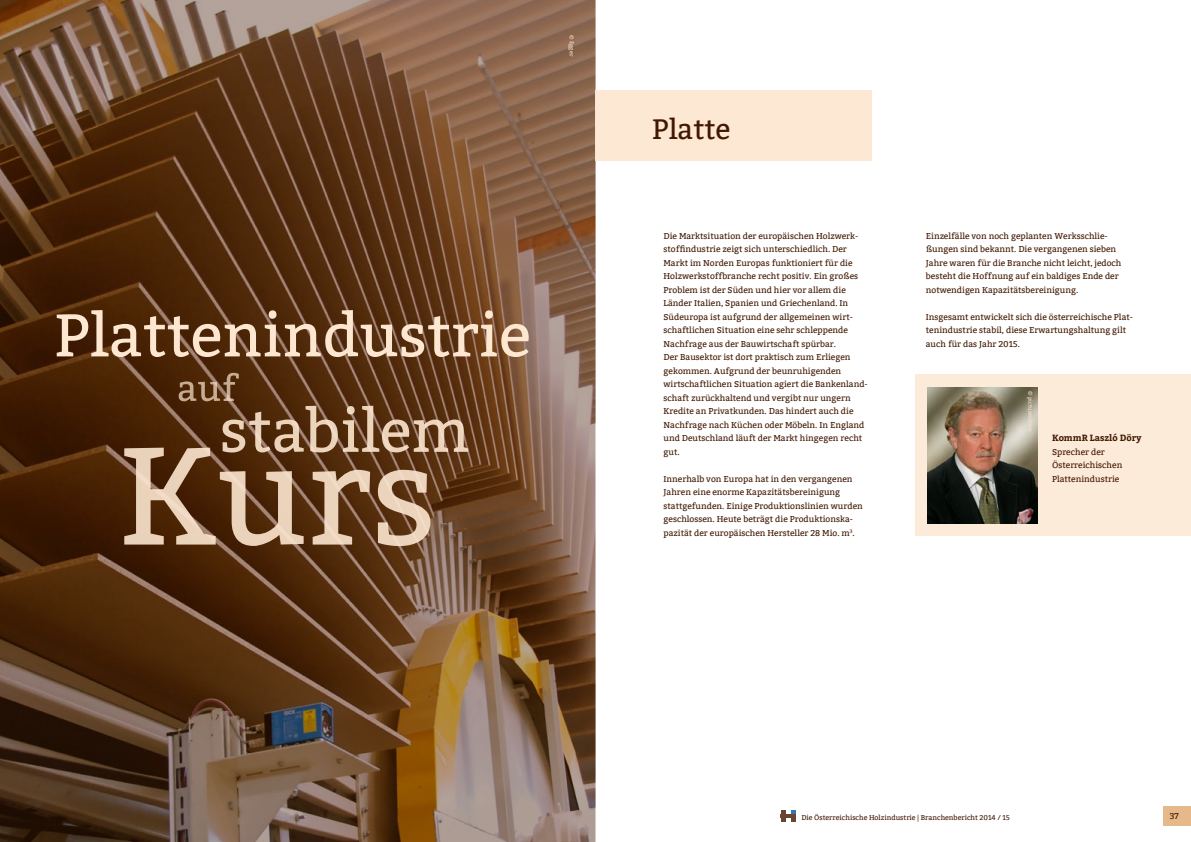
<style>
.page{position:relative;width:1191px;height:842px;background:#fff}
.page>*{position:absolute;margin:0;border:0;box-sizing:border-box;transform-origin:0 0}
.t1{font:28px "Bitter";color:#411802}
.t2{font:700 9px "Bitter";color:#411802}
.t3{font:8.5px/13.5px "Bitter";color:#411802}
.t4{font:7px "Bitter";color:#411802}
.t5{font:5.5px "Bitter";color:#fde7d1}
</style>
<div class="page">
<div style="left:1162px;top:806px;width:29px;height:20px;background:#e6b98a"></div>
<svg style="left:781px;top:811px;width:15px;height:11px"></svg>
<svg style="left:0;top:0;width:595px;height:842px;background:#68462c"></svg>
<svg style="left:124px;top:373px;width:344px;height:173px;background:#7b583c"></svg>
<svg style="left:57px;top:310px;width:472px;height:47px;background:#8c6b50"></svg>
<div style="left:595px;top:90px;width:277px;height:71px;background:#fde7d1"></div>
<div style="left:914px;top:374px;width:277px;height:162px;background:#fdebda"></div>
<img style="left:927px;top:387px;width:110px;height:136px">
<p class="t5" style="left:575px;top:35px;width:23px;rotate:90deg">© Egger</p>
<h1 class="t1" style="left:652px;top:112px;width:80px">Platte</h1>
<p class="t3" style="left:663px;top:229px;width:206px">Die Marktsituation der europäischen Holzwerk&shy;stoffindustrie zeigt sich unterschiedlich. Der Markt im Norden Europas funktioniert für die Holzwerkstoffbranche recht positiv. Ein großes Problem ist der Süden und hier vor allem die Länder Italien, Spanien und Griechenland. In Südeuropa ist aufgrund der allgemeinen wirt&shy;schaftlichen Situation eine sehr schleppende Nachfrage aus der Bauwirtschaft spürbar.<br>Der Bausektor ist dort praktisch zum Erliegen gekommen. Aufgrund der beunruhigenden wirtschaftlichen Situation agiert die Bankenland&shy;schaft zurückhaltend und vergibt nur ungern Kredite an Privatkunden. Das hindert auch die Nachfrage nach Küchen oder Möbeln. In England und Deutschland läuft der Markt hingegen recht gut.</p>
<p class="t3" style="left:663px;top:472px;width:201px">Innerhalb von Europa hat in den vergangenen Jahren eine enorme Kapazitätsbereinigung stattgefunden. Einige Produktionslinien wurden geschlossen. Heute beträgt die Produktionska&shy;pazität der europäischen Hersteller 28 Mio. m<sup>3</sup>.</p>
<p class="t3" style="left:926px;top:229px;width:197px">Einzelfälle von noch geplanten Werksschlie&shy;ßungen sind bekannt. Die vergangenen sieben Jahre waren für die Branche nicht leicht, jedoch besteht die Hoffnung auf ein baldiges Ende der notwendigen Kapazitätsbereinigung.</p>
<p class="t3" style="left:926px;top:310px;width:209px">Insgesamt entwickelt sich die österreichische Plat&shy;tenindustrie stabil, diese Erwartungshaltung gilt auch für das Jahr 2015.</p>
<p class="t5" style="left:1033px;top:391px;width:42px;rotate:90deg">© picturesborn</p>
<p class="t2" style="left:1052px;top:432px;width:91px">KommR Laszló Döry</p>
<p class="t3" style="left:1052px;top:445px;width:72px">Sprecher der<br>Österreichischen<br>Plattenindustrie</p>
<p class="t4" style="left:801px;top:813px;width:210px">Die Österreichische Holzindustrie | Branchenbericht 2014 / 15</p>
<p class="t3" style="left:1169px;top:809px;width:10px">37</p>
</div>
